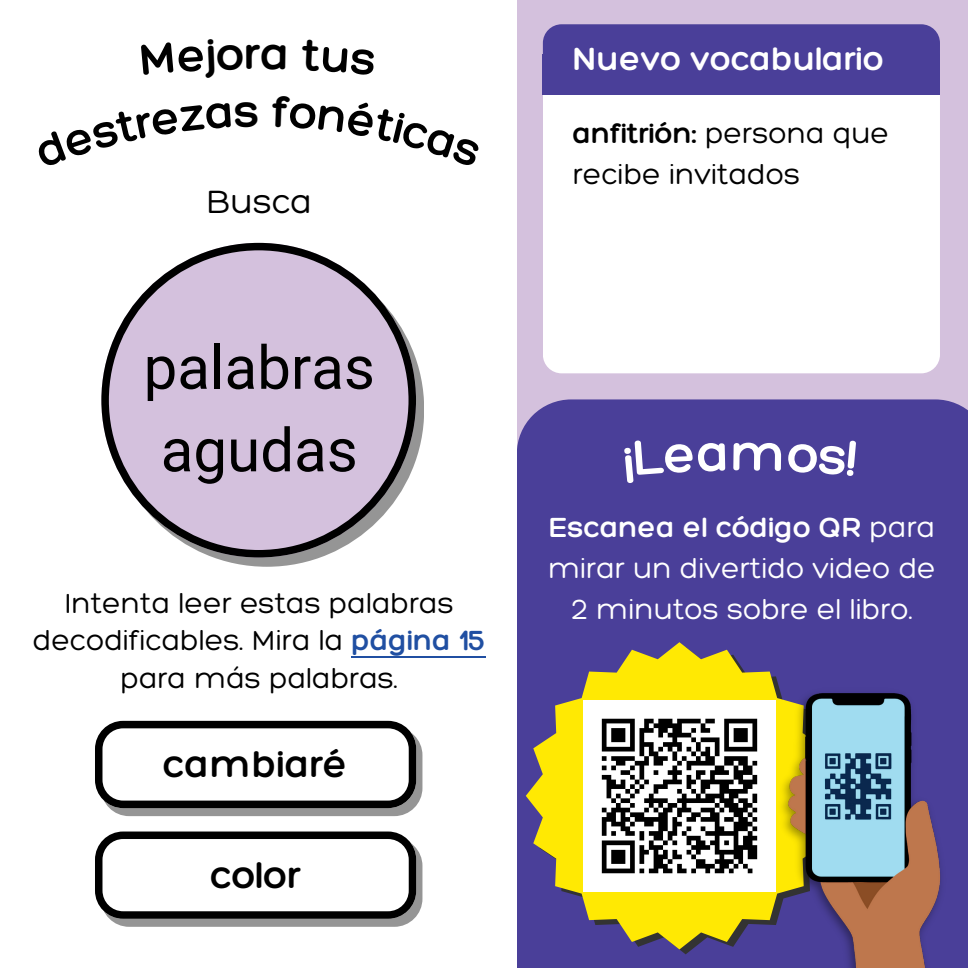
<style>
.page{position:relative;width:968px;height:968px;background:#fff}
.page>*{position:absolute;margin:0;border:0;box-sizing:border-box;transform-origin:0 0}
.t1{font:60px/82.5px "Roboto";color:#000}
.t2{font:300 47.5px "Hero";color:#000}
.t3{font:300 40px "Hero";color:#000}
.t4{font:300 35px "Hero";color:#fff}
.t5{font:300 35px "Hero";color:#000}
.t6{font:300 30px/41.2px "Hero";color:#000}
.t7{font:300 30px/41.2px "Hero";color:#fff;text-align:center}
.s1{color:#204fa2}
.s2{font-style:inherit}
</style>
<div class="page">
<div style="left:517px;top:0;width:451px;height:968px;background:#d4c1dd"></div>
<div style="left:101px;top:837px;width:321px;height:89px;background:#959595;border-radius:28px"></div>
<svg style="left:95px;top:831px;width:321px;height:87px;background:#cdcdcd"></svg>
<div style="left:101px;top:727px;width:321px;height:89px;background:#959595;border-radius:28px"></div>
<div style="left:543px;top:59px;width:396px;height:314px;background:#fff;border-radius:19px"></div>
<hr style="left:351px;top:656px;width:135px;height:1px;background:#204fa2">
<div style="left:543px;top:24px;width:396px;height:64px;background:#4a3f99;border-radius:19px"></div>
<div style="left:543px;top:55px;width:397px;height:40px;background:#4a3f99"></div>
<svg style="left:101px;top:243px;width:315px;height:314px"></svg>
<svg style="left:95px;top:720px;width:321px;height:88px;background:#cbcbcb"></svg>
<div style="left:517px;top:399px;width:451px;height:569px;background:#4a3f99"></div>
<svg style="left:526px;top:642px;width:307px;height:307px;background:#a99848"></svg>
<img style="left:583px;top:700px;width:190px;height:191px">
<img style="left:773px;top:683px;width:176px;height:285px">
<div style="left:624px;top:438px;width:101px;height:45px;background:#4a3f99"></div>
<svg style="left:733px;top:442px;width:48px;height:29px"></svg>
<div style="left:787px;top:440px;width:69px;height:36px;background:#4a3f99"></div>
<h2 class="t2" style="left:245px;top:24px;width:17px">r</h2>
<h2 class="t4" style="left:573px;top:37px;width:312px">Nuevo vocabulario</h2>
<p class="t5" style="left:206px;top:180px;width:107px">Busca</p>
<p class="t1" style="left:144px;top:327px;width:233px">palabras agudas</p>
<p class="t6" style="left:33px;top:583px;width:454px;line-height:37.5px;text-align:center">Intenta leer estas palabras decodificables. Mira la <span class="s1">página 15</span></p>
<p class="t6" style="left:120px;top:657px;width:279px">para más palabras.</p>
<p class="t3" style="left:163px;top:739px;width:186px">cambiaré</p>
<p class="t3" style="left:210px;top:850px;width:92px">color</p>
<p class="t6" style="left:573px;top:111px;width:318px"><span class="s2">anfitrión:</span> persona que recibe invitados</p>
<p class="t7" style="left:548px;top:505px;width:389px"><span class="s2">Escanea el código QR</span> para mirar un divertido video de<br>2 minutos sobre el libro.</p>
</div>
